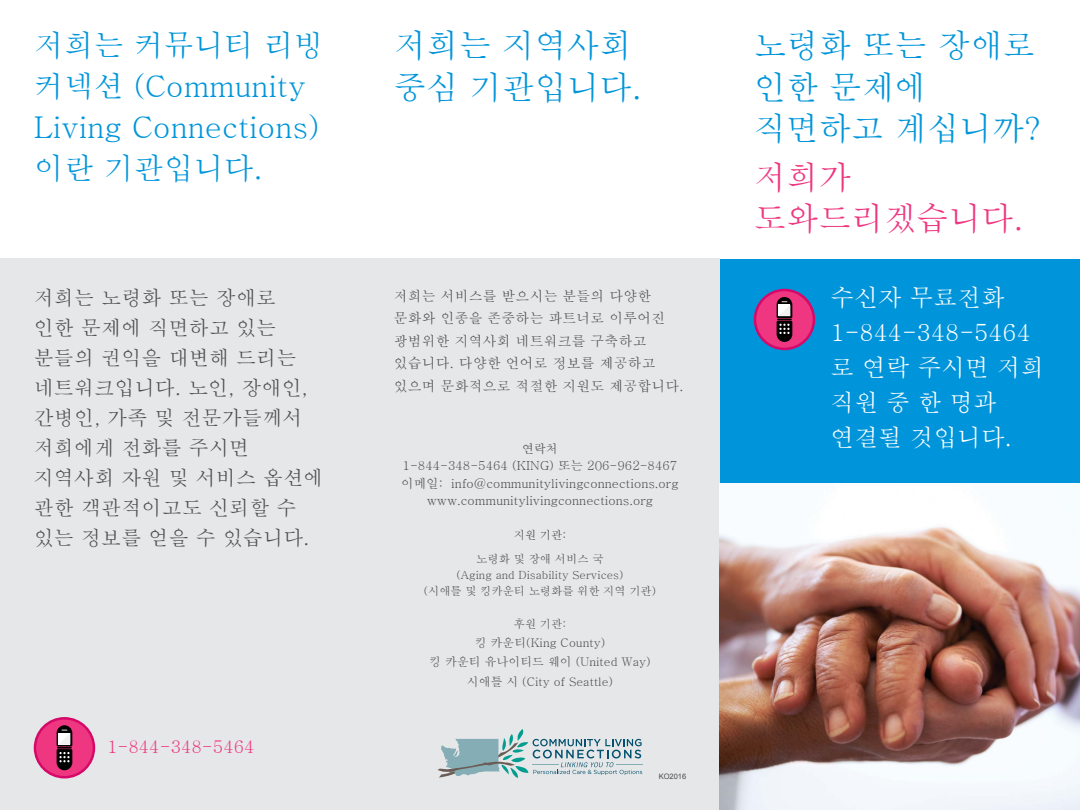
<style>
.page{position:relative;width:1080px;height:810px;background:#fff}
.page>*{position:absolute;margin:0;border:0;box-sizing:border-box;transform-origin:0 0}
.Headline_30_33_Gotha{font:32.5px/41.2px "Batang";color:#0095da}
.t1{font:32.5px/41.2px "Batang";color:#ee3780}
.t2{font:30px/41.2px "Batang";color:#0095da}
.Subhead_16_22_Gotham{font:23.75px/35px "Batang";color:#fff}
.t3{font:20px/30px "Batang";letter-spacing:.01em;color:#4d4d4f}
.t4{font:17.5px "Batang";color:#ee3780}
.Body_10_5_14_5_Gotha{font:13.75px/22.5px "Batang";letter-spacing:.02em;color:#4d4d4f}
.Body_10_14_Gotham_Bo{font:12.5px "Batang";color:#4d4d4f}
.Body_11_15_5_Gotham{font:11.88px/19.4px "Batang";color:#4d4d4f;text-align:center}
.Body_10_14_Gotham_Bo-2{font:11.88px "Batang";color:#414042}
.Body_9_13_Gotham_Boo{font:11.25px/16.2px "Batang";color:#4d4d4f;text-align:center}
.Body_10_14_Gotham_Bo-3{font:11.25px "Batang";color:#414042}
.Body_10_14_Gotham_Bo-4{font:7.5px "Arial";color:#4d4d4f}
</style>
<div class="page">
<div style="left:0;top:259px;width:720px;height:551px;background:#e6e7e8"></div>
<div style="left:720px;top:259px;width:360px;height:225px;background:#0095da"></div>
<img style="left:720px;top:527px;width:360px;height:283px">
<svg style="left:438px;top:729px;width:204px;height:49px"></svg>
<div style="left:755px;top:290px;width:59px;height:59px;background:#ee3780;border-radius:50%"></div>
<div style="left:754px;top:289px;width:61px;height:61px;border:2px solid #d60869;border-radius:50%"></div>
<svg style="left:777px;top:297px;width:15px;height:45px"></svg>
<div style="left:35px;top:718px;width:59px;height:59px;background:#ee3780;border-radius:50%"></div>
<div style="left:34px;top:717px;width:61px;height:61px;border:2px solid #d60869;border-radius:50%"></div>
<svg style="left:57px;top:725px;width:15px;height:45px"></svg>
<h2 class="t2" style="left:34px;top:24px;width:291px">저희는 커뮤니티 리빙 커넥션 (Community<br>Living Connections) 이란 기관입니다.</h2>
<p class="t3" style="left:34px;top:283px;width:291px">저희는 노령화 또는 장애로<br>인한 문제에 직면하고 있는 분들의 권익을 대변해 드리는 네트워크입니다. 노인, 장애인, 간병인, 가족 및 전문가들께서 저희에게 전화를 주시면 지역사회 자원 및 서비스 옵션에 관한 객관적이고도 신뢰할 수 있는 정보를 얻을 수 있습니다.</p>
<p class="t4" style="left:107px;top:738px;width:149px">1-844-348-5464</p>
<p class="Headline_30_33_Gotha" style="left:394px;top:25px;width:249px">저희는 지역사회 중심 기관입니다.</p>
<p class="Headline_30_33_Gotha" style="left:754px;top:25px;width:289px">노령화 또는 장애로 인한 문제에 직면하고 계십니까?</p>
<p class="t1" style="left:754px;top:157px;width:271px">저희가 도와드리겠습니다.</p>
<p class="Body_10_5_14_5_Gotha" style="left:394px;top:285px;width:291px">저희는 서비스를 받으시는 분들의 다양한 문화와 인종을 존중하는 파트너로 이루어진 광범위한 지역사회 네트워크를 구축하고 있습니다. 다양한 언어로 정보를 제공하고 있으며 문화적으로 적절한 지원도 제공합니다.</p>
<p class="Body_10_14_Gotham_Bo-2" style="left:522px;top:442px;width:37px">연락처</p>
<p class="Body_10_14_Gotham_Bo" style="left:403px;top:459px;width:276px">1-844-348-5464 (KING) 또는 206-962-8467</p>
<p class="Body_10_14_Gotham_Bo" style="left:401px;top:477px;width:279px">이메일: info@communitylivingconnections.org</p>
<p class="Body_10_14_Gotham_Bo" style="left:427px;top:494px;width:228px">www.communitylivingconnections.org</p>
<p class="Body_10_14_Gotham_Bo-3" style="left:514px;top:529px;width:54px">지원 기관:</p>
<p class="Body_9_13_Gotham_Boo" style="left:457px;top:551px;width:168px">노령화 및 장애 서비스 국<br>(Aging and Disability Services)</p>
<p class="Body_9_13_Gotham_Boo" style="left:424px;top:583px;width:234px">(시애틀 및 킹카운티 노령화를 위한 지역 기관)</p>
<p class="Body_9_13_Gotham_Boo" style="left:514px;top:616px;width:54px">후원 기관:</p>
<p class="Body_11_15_5_Gotham" style="left:429px;top:633px;width:223px">킹 카운티(King County)<br>킹 카운티 유나이티드 웨이 (United Way) 시애틀 시 (City of Seattle)</p>
<p class="Body_10_14_Gotham_Bo-4" style="left:659px;top:771px;width:29px">KO2016</p>
<p class="Subhead_16_22_Gotham" style="left:831px;top:280px;width:215px">수신자 무료전화<br>1-844-348-5464 로 연락 주시면 저희 직원 중 한 명과 연결될 것입니다.</p>
</div>
